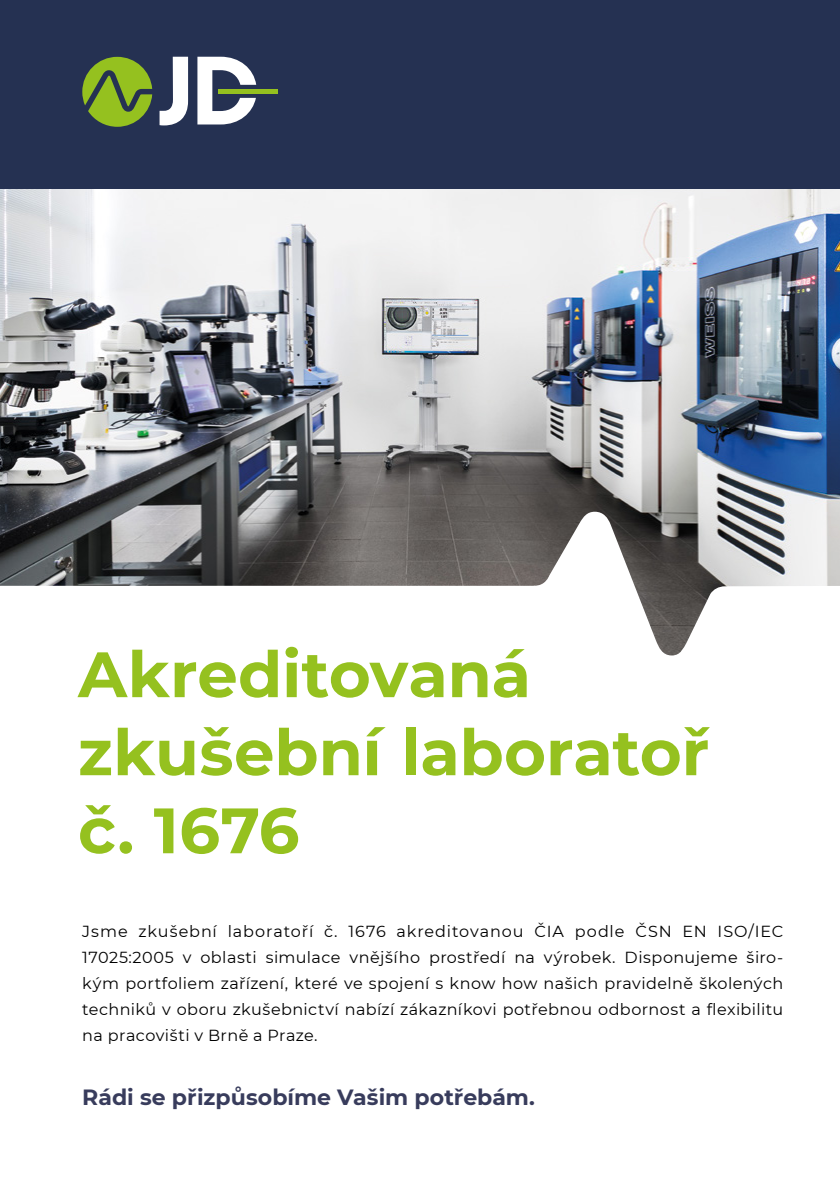
<style>
.page{position:relative;width:840px;height:1191px;background:#fff}
.page>*{position:absolute;margin:0;border:0;box-sizing:border-box;transform-origin:0 0}
.t1{font:700 64px/78px "Montserrat";color:#95c11f}
.t2{font:700 22px "Montserrat";color:#383c5c}
.t3{font:16px/26px "Montserrat";letter-spacing:.025em;color:#000;text-align:justify}
</style>
<div class="page">
<img style="left:0;top:189px;width:839px;height:466px">
<div style="left:0;top:0;width:839px;height:189px;background:#253152"></div>
<svg style="left:82px;top:57px;width:70px;height:70px"></svg>
<svg style="left:159px;top:57px;width:29px;height:68px"></svg>
<svg style="left:197px;top:57px;width:59px;height:67px"></svg>
<hr style="left:218px;top:89px;width:60px;height:4px;background:#95c11f">
<h1 class="t1" style="left:78px;top:632px;width:632px">Akreditovaná zkušební laboratoř č. 1676</h1>
<p class="t3" style="left:82px;top:918px;width:702px">Jsme zkušební laboratoří č. 1676 akreditovanou ČIA podle ČSN EN ISO/IEC 17025:2005 v oblasti simulace vnějšího prostředí na výrobek. Disponujeme širo&shy;kým portfoliem zařízení, které ve spojení s know how našich pravidelně školených techniků v oboru zkušebnictví nabízí zákazníkovi potřebnou odbornost a flexibilitu na pracovišti v Brně a Praze.</p>
<h2 class="t2" style="left:82px;top:1080px;width:454px">Rádi se přizpůsobíme Vašim potřebám.</h2>
</div>
